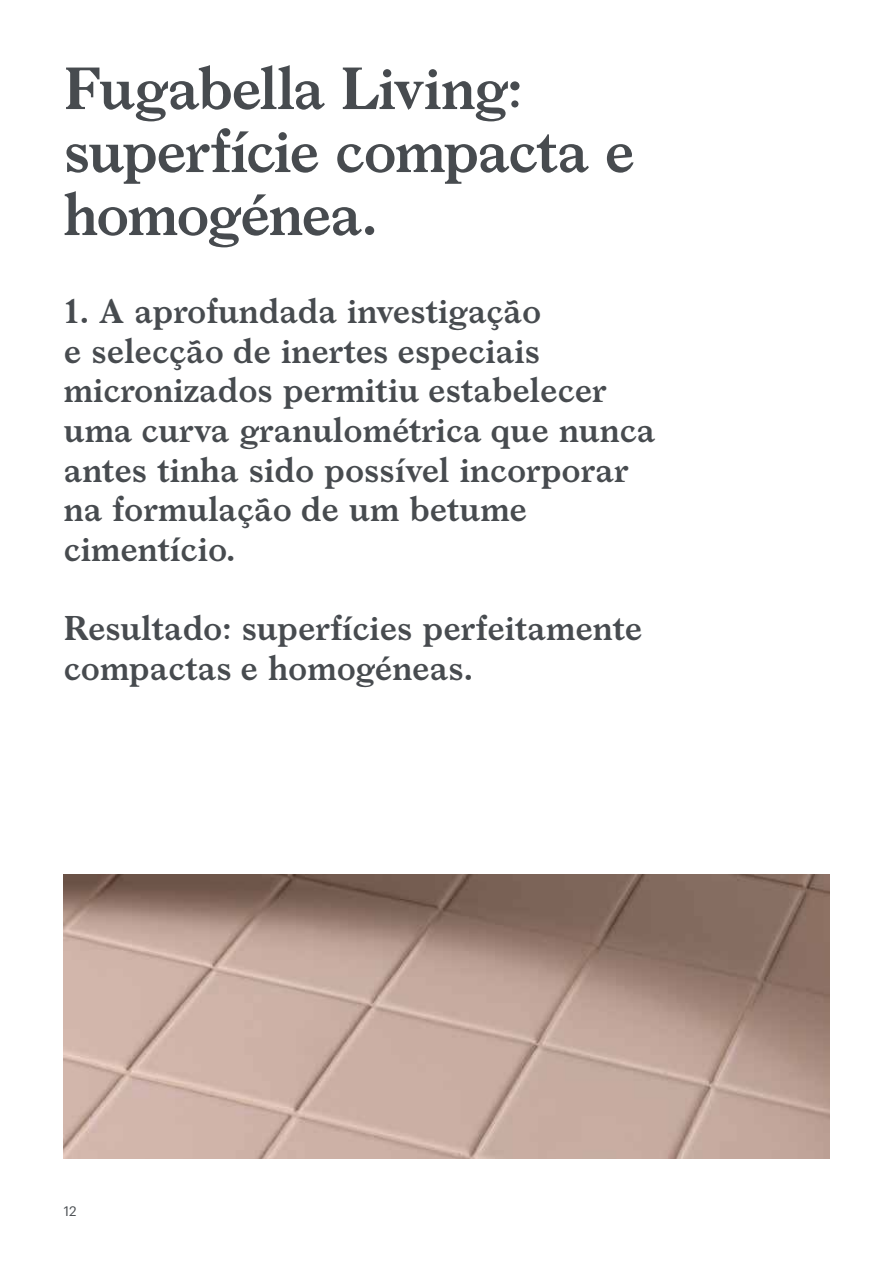
<style>
.page{position:relative;width:893px;height:1263px;background:#fff}
.page>*{position:absolute;margin:0;border:0;box-sizing:border-box;transform-origin:0 0}
.t1{font:600 57px/63px "Larish Neue";letter-spacing:-.025em;color:#474b4f}
.t2{font:600 33px/39.6px "Larish Neue";color:#474b4f}
.t3{font:13.5px "Graphik";color:#474b4f}
</style>
<div class="page">
<img style="left:64px;top:875px;width:765px;height:284px">
<h1 class="t1" style="left:64px;top:53px;width:572px">Fugabella Living: superfície compacta e homogénea.</h1>
<p class="t2" style="left:64px;top:289px;width:593px">1. A aprofundada investigação<br>e selecção de inertes especiais micronizados permitiu estabelecer uma curva granulométrica que nunca antes tinha sido possível incorporar na formulação de um betume cimentício.</p>
<p class="t2" style="left:64px;top:606px;width:580px">Resultado: superfícies perfeitamente compactas e homogéneas.</p>
<p class="t3" style="left:64px;top:1201px;width:14px">12</p>
</div>
